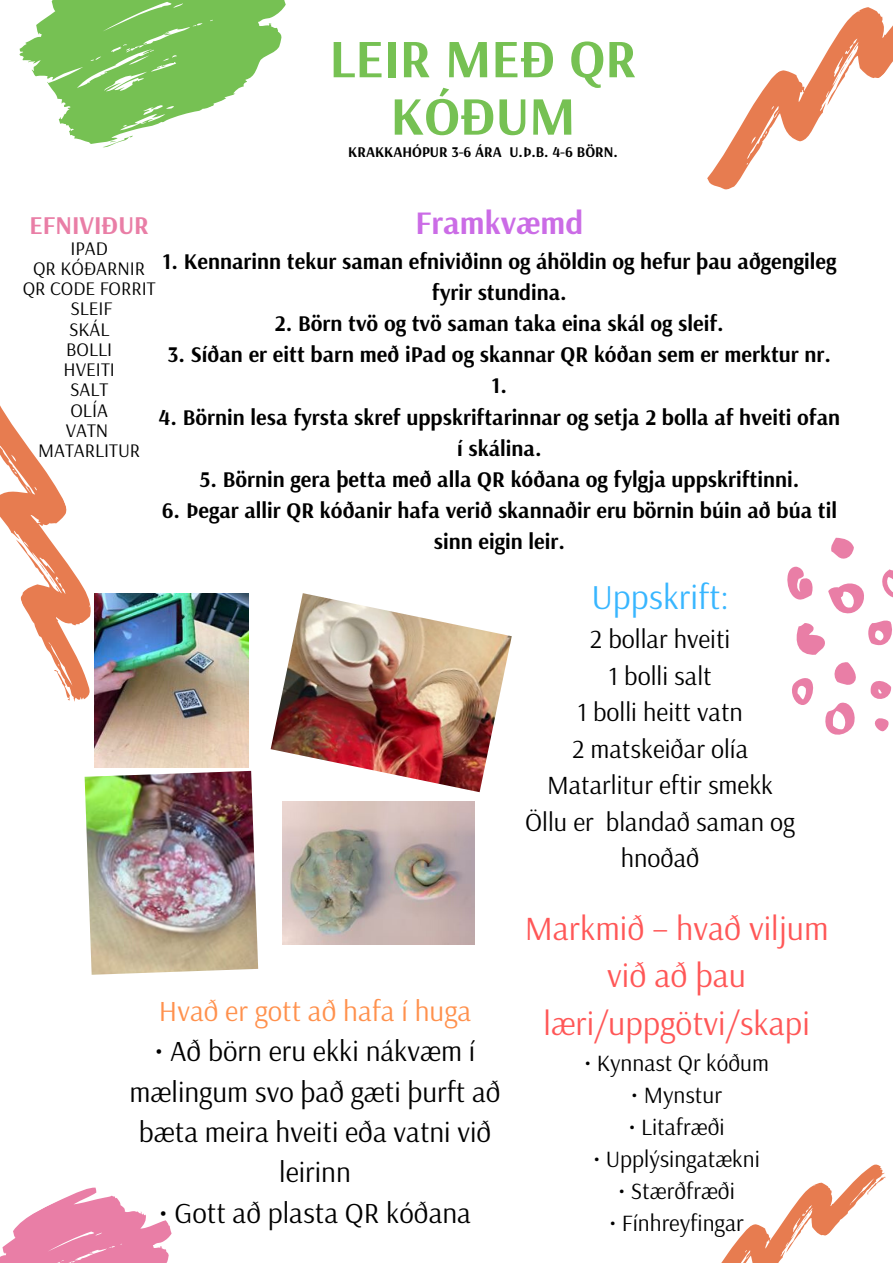
<style>
.page{position:relative;width:893px;height:1263px;background:#fff}
.page>*{position:absolute;margin:0;border:0;box-sizing:border-box;transform-origin:0 0}
.t1{font:700 54.22px "Arsenal";color:#76c153}
.t2{font:34.8px "Arsenal";color:#38b6ff}
.t3{font:33.75px/47.2px "Arsenal";color:#ff5757;text-align:center}
.t4{font:700 32.7px "Arsenal";color:#cb6ce6}
.t5{font:28.95px/40.3px "Arsenal";color:#000;text-align:center}
.t6{font:28.95px "Arsenal";color:#ff914d}
.t7{font:26.1px/36.5px "Arsenal";color:#000;text-align:center}
.t8{font:700 25.5px "Arsenal";color:#e97ea6}
.t9{font:23.25px "Arsenal";color:#000}
.t10{font:700 22.35px/31.2px "Arsenal";color:#000;text-align:center}
.t11{font:19.12px/20.2px "Arsenal";color:#000;text-align:center}
.t12{font:700 14.85px "Arsenal";color:#000}
</style>
<div class="page">
<svg style="left:0;top:405px;width:95px;height:304px"></svg>
<svg style="left:19px;top:0;width:267px;height:144px;fill:#76c153"></svg>
<svg style="left:103px;top:134px;width:31px;height:14px"></svg>
<svg style="left:831px;top:538px;width:23px;height:21px"></svg>
<svg style="left:787px;top:566px;width:106px;height:169px"></svg>
<svg style="left:0;top:1187px;width:172px;height:76px"></svg>
<svg style="left:721px;top:1164px;width:165px;height:99px"></svg>
<svg style="left:707px;top:7px;width:186px;height:183px"></svg>
<img style="left:95px;top:593px;width:153px;height:174px">
<img style="left:271px;top:593px;width:241px;height:199px">
<img style="left:85px;top:771px;width:173px;height:204px">
<img style="left:282px;top:801px;width:192px;height:143px">
<h1 class="t1" style="left:329px;top:23px;width:309px">LEIR MEÐ QR</h1>
<h1 class="t1" style="left:390px;top:80px;width:186px">KÓÐUM</h1>
<p class="t12" style="left:509px;top:142px;width:110px">U.Þ.B. 4-6 BÖRN.</p>
<p class="t12" style="left:348px;top:142px;width:155px">KRAKKAHÓPUR 3-6 ÁRA</p>
<h3 class="t4" style="left:415px;top:201px;width:169px">Framkvæmd</h3>
<p class="t10" style="left:162px;top:245px;width:675px">1. Kennarinn tekur saman efniviðinn og áhöldin og hefur þau aðgengileg fyrir stundina.</p>
<p class="t10" style="left:275px;top:307px;width:450px">2. Börn tvö og tvö saman taka eina skál og sleif.</p>
<p class="t10" style="left:168px;top:338px;width:665px">3. Síðan er eitt barn með iPad og skannar QR kóðan sem er merktur nr.<br>1.</p>
<p class="t10" style="left:159px;top:401px;width:683px">4. Börnin lesa fyrsta skref uppskriftarinnar og setja 2 bolla af hveiti ofan í skálina.</p>
<p class="t10" style="left:199px;top:463px;width:601px">5. Börnin gera þetta með alla QR kóðana og fylgja uppskriftinni.</p>
<p class="t10" style="left:162px;top:494px;width:677px">6. Þegar allir QR kóðanir hafa verið skannaðir eru börnin búin að búa til sinn eigin leir.</p>
<h2 class="t2" style="left:591px;top:574px;width:139px">Uppskrift:</h2>
<p class="t7" style="left:525px;top:620px;width:271px">2 bollar hveiti<br>1 bolli salt<br>1 bolli heitt vatn<br>2 matskeiðar olía<br>Matarlitur eftir smekk<br>Öllu er blandað saman og hnoðað</p>
<p class="t8" style="left:30px;top:208px;width:121px">EFNIVIÐUR</p>
<p class="t11" style="left:23px;top:238px;width:134px">IPAD<br>QR KÓÐARNIR<br>QR CODE FORRIT<br>SLEIF<br>SKÁL<br>BOLLI<br>HVEITI<br>SALT<br>OLÍA<br>VATN<br>MATARLITUR</p>
<p class="t6" style="left:159px;top:992px;width:314px">Hvað er gott að hafa í huga</p>
<p class="t5" style="left:129px;top:1030px;width:372px">• Að börn eru ekki nákvæm í mælingum svo það gæti þurft að bæta meira hveiti eða vatni við leirinn</p>
<p class="t5" style="left:159px;top:1191px;width:314px">• Gott að plasta QR kóðana</p>
<h3 class="t3" style="left:525px;top:904px;width:305px">Markmið – hvað viljum við að þau læri/uppgötvi/skapi</h3>
<p class="t9" style="left:584px;top:1047px;width:186px">• Kynnast Qr kóðum</p>
<p class="t9" style="left:631px;top:1079px;width:92px">• Mynstur</p>
<p class="t9" style="left:629px;top:1111px;width:97px">• Litafræði</p>
<p class="t9" style="left:593px;top:1143px;width:168px">• Upplýsingatækni</p>
<p class="t9" style="left:618px;top:1175px;width:118px">• Stærðfræði</p>
<p class="t9" style="left:609px;top:1207px;width:136px">• Fínhreyfingar</p>
</div>
